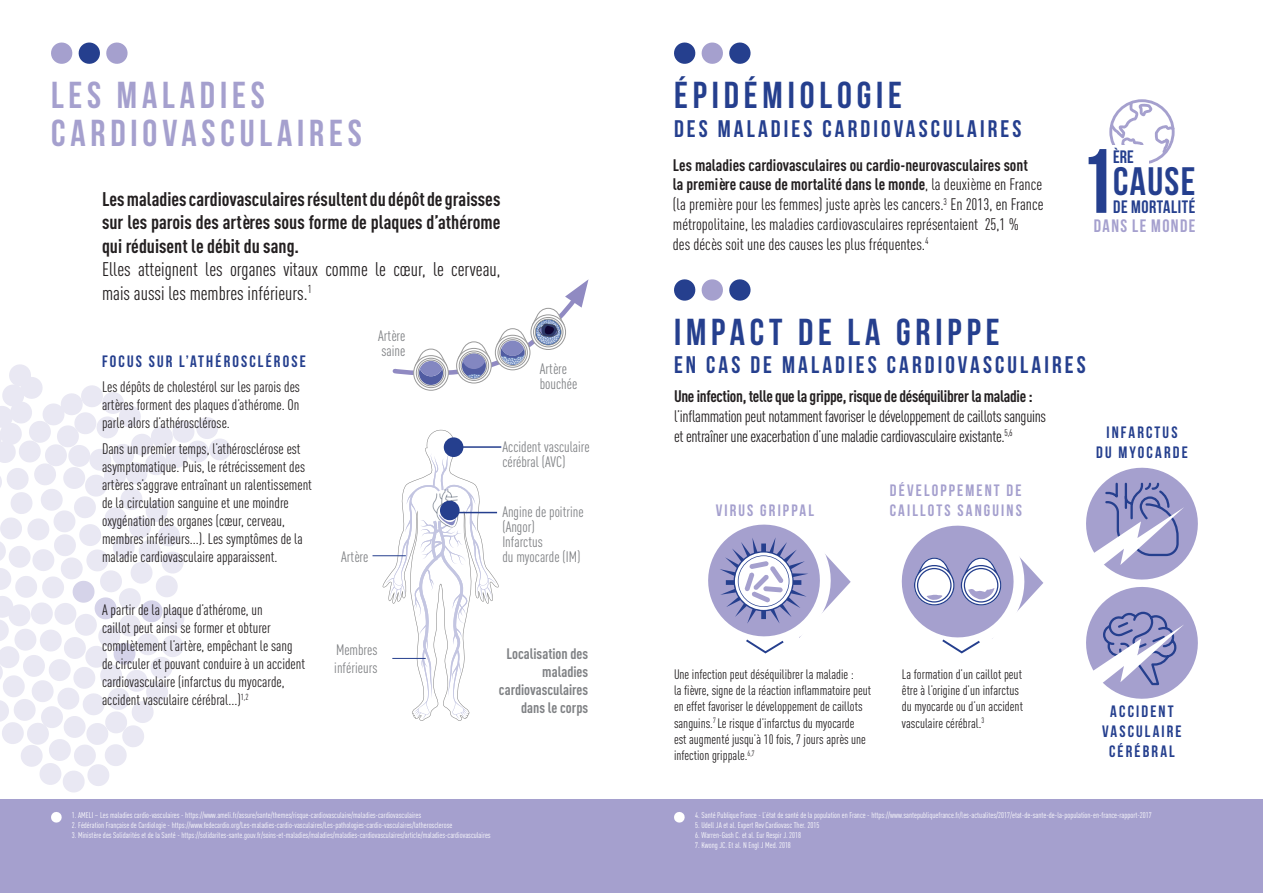
<style>
.page{position:relative;width:1263px;height:893px;background:#fff}
.page>*{position:absolute;margin:0;border:0;box-sizing:border-box;transform-origin:0 0}
.t1{font:700 39.6px "Bebas Neue";letter-spacing:.035em;color:#253f8e}
.t2{font:700 37.5px "Bebas Neue";letter-spacing:.13em;color:#253f8e}
.t3{font:700 37.5px/37.5px "Bebas Neue";letter-spacing:.13em;color:#a5a0ce}
.t4{font:700 24px "Bebas Neue";letter-spacing:.13em;color:#253f8e}
.t5{font:700 19.5px/23.4px "DIN Cond";color:#231f20;text-align:justify}
.t6{font:19.5px/23.4px "DIN Cond";color:#231f20}
.t7{font:700 18px "Bebas Neue";letter-spacing:.03em;color:#253f8e}
.t8{font:700 18px "Bebas Neue";letter-spacing:.075em;color:#a5a0ce}
.t9{font:16.5px/19.8px "DIN Cond";letter-spacing:-.005em;color:#231f20}
.t10{font:700 16.5px/19.8px "Bebas Neue";letter-spacing:.13em;color:#253f8e;text-align:center}
.t11{font:700 16.5px/19.8px "Bebas Neue";letter-spacing:.13em;color:#a5a0ce}
.t12{font:15px/18px "DIN Cond";color:#231f20}
.t13{font:15px/15px "DIN Cond";color:#808285}
.t14{font:700 15px/18px "DIN Cond";color:#808285;text-align:right}
.t15{font:13.5px/16.2px "DIN Cond";color:#231f20}
.t16{font:8.25px "DIN Cond";color:#fff}
.s1{font-weight:700}
</style>
<div class="page">
<svg style="left:0;top:364px;width:231px;height:429px"></svg>
<div style="left:0;top:799px;width:1263px;height:94px;background:#a5a0ce"></div>
<svg style="left:51px;top:812px;width:11px;height:11px"></svg>
<svg style="left:674px;top:812px;width:11px;height:11px"></svg>
<svg style="left:51px;top:42px;width:77px;height:22px"></svg>
<svg style="left:674px;top:279px;width:77px;height:22px"></svg>
<svg style="left:674px;top:42px;width:77px;height:22px"></svg>
<svg style="left:1086px;top:467px;width:112px;height:232px"></svg>
<svg style="left:708px;top:524px;width:143px;height:130px"></svg>
<svg style="left:901px;top:525px;width:142px;height:129px"></svg>
<svg style="left:414px;top:356px;width:34px;height:34px"></svg>
<div style="left:413px;top:355px;width:36px;height:35px;border:1px solid #999;border-radius:50%"></div>
<div style="left:416px;top:358px;width:30px;height:30px;border:1px solid #999;border-radius:50%"></div>
<div style="left:418px;top:360px;width:26px;height:26px;border:1px solid #999;border-radius:50%"></div>
<svg style="left:392px;top:280px;width:196px;height:105px"></svg>
<svg style="left:383px;top:430px;width:116px;height:291px"></svg>
<hr style="left:451px;top:512px;width:46px;height:1px;background:#253f8e">
<hr style="left:372px;top:555px;width:34px;height:1px;background:#253f8e">
<div style="left:444px;top:437px;width:19px;height:20px;background:#253f8e;border-radius:50%"></div>
<div style="left:440px;top:501px;width:20px;height:19px;background:#253f8e;border-radius:50%"></div>
<hr style="left:456px;top:446px;width:45px;height:2px;background:#253f8e">
<hr style="left:392px;top:658px;width:34px;height:1px;background:#253f8e">
<svg style="left:1088px;top:99px;width:86px;height:114px"></svg>
<p class="t3" style="left:51px;top:76px;width:312px">LES MALADIES<br>CARDIOVASCULAIRES</p>
<p class="t5" style="left:102px;top:187px;width:400px">Les maladies cardiovasculaires résultent du dépôt de graisses sur les parois des artères sous forme de plaques d’athérome qui réduisent le débit du sang.</p>
<p class="t6" style="left:102px;top:257px;width:400px">Elles atteignent les organes vitaux comme le cœur, le cerveau, mais aussi les membres inférieurs.<sup>1</sup></p>
<p class="t10" style="left:102px;top:351px;width:205px">FOCUS SUR L’ATHÉROSCLÉROSE</p>
<p class="t12" style="left:102px;top:377px;width:199px;text-align:justify">Les dépôts de cholestérol sur les parois des artères forment des plaques d’athérome. On parle alors d’athérosclérose.</p>
<p class="t12" style="left:102px;top:440px;width:211px">Dans un premier temps, l’athérosclérose est asymptomatique. Puis, le rétrécissement des artères s’aggrave entraînant un ralentissement de la circulation sanguine et une moindre oxygénation des organes (cœur, cerveau, membres inférieurs...). Les symptômes de la maladie cardiovasculaire apparaissent.</p>
<p class="t12" style="left:102px;top:601px;width:205px">A partir de la plaque d’athérome, un<br>caillot peut ainsi se former et obturer complètement l’artère, empêchant le sang de circuler et pouvant conduire à un accident cardiovasculaire (infarctus du myocarde, accident vasculaire cérébral...)<sup>1,2</sup></p>
<p class="t13" style="left:378px;top:328px;width:29px">Artère saine</p>
<p class="t13" style="left:540px;top:361px;width:39px">Artère bouchée</p>
<p class="t13" style="left:502px;top:439px;width:89px">Accident vasculaire cérébral (AVC)</p>
<p class="t13" style="left:502px;top:504px;width:83px">Angine de poitrine (Angor)</p>
<p class="t13" style="left:502px;top:534px;width:42px">Infarctus</p>
<p class="t13" style="left:341px;top:549px;width:29px">Artère</p>
<p class="t13" style="left:502px;top:549px;width:80px">du myocarde (IM)</p>
<p class="t13" style="left:334px;top:640px;width:45px;line-height:18px">Membres inférieurs</p>
<p class="t14" style="left:499px;top:644px;width:91px">Localisation des maladies cardiovasculaires dans le corps</p>
<p class="t16" style="left:72px;top:811px;width:351px">1. AMELI – Les maladies cardio-vasculaires - https://www.ameli.fr/assure/sante/themes/risque-cardiovasculaire/maladies-cardiovasculaires</p>
<p class="t16" style="left:72px;top:821px;width:382px">2. Fédération Française de Cardiologie - https://www.fedecardio.org/Les-maladies-cardio-vasculaires/Les-pathologies-cardio-vasculaires/latherosclerose</p>
<p class="t16" style="left:72px;top:830px;width:420px">3. Ministère des Solidarités et de la Santé - https://solidarites-sante.gouv.fr/soins-et-maladies/maladies/maladies-cardiovasculaires/article/maladies-cardiovasculaires</p>
<p class="t2" style="left:674px;top:74px;width:230px">ÉPIDÉMIOLOGIE</p>
<p class="t4" style="left:674px;top:115px;width:349px">DES MALADIES CARDIOVASCULAIRES</p>
<p class="t9" style="left:673px;top:155px;width:372px"><span class="s1">Les maladies cardiovasculaires ou cardio-neurovasculaires sont<br>la première cause de mortalité dans le monde</span>, la deuxième en France (la première pour les femmes) juste après les cancers.<sup>3</sup> En 2013, en France métropolitaine, les maladies cardiovasculaires représentaient 25,1 %<br>des décès soit une des causes les plus fréquentes.<sup>4</sup></p>
<p class="t7" style="left:1113px;top:146px;width:22px">ÈRE</p>
<p class="t1" style="left:1113px;top:160px;width:84px">CAUSE</p>
<p class="t7" style="left:1113px;top:197px;width:84px">DE MORTALITÉ</p>
<p class="t8" style="left:1094px;top:216px;width:103px">DANS LE MONDE</p>
<p class="t2" style="left:674px;top:311px;width:327px">IMPACT DE LA GRIPPE</p>
<p class="t4" style="left:674px;top:352px;width:413px">EN CAS DE MALADIES CARDIOVASCULAIRES</p>
<p class="t9" style="left:674px;top:386px;width:374px"><span class="s1">Une infection, telle que la grippe, risque de déséquilibrer la maladie : </span>l’inflammation peut notamment favoriser le développement de caillots sanguins et entraîner une exacerbation d’une maladie cardiovasculaire existante.<sup>5,6</sup></p>
<p class="t11" style="left:716px;top:500px;width:100px">VIRUS GRIPPAL</p>
<p class="t11" style="left:890px;top:480px;width:134px">DÉVELOPPEMENT DE<br>CAILLOTS SANGUINS</p>
<p class="t10" style="left:1096px;top:422px;width:93px">INFARCTUS<br>DU MYOCARDE</p>
<p class="t15" style="left:674px;top:666px;width:199px">Une infection peut déséquilibrer la maladie :<br>la fièvre, signe de la réaction inflammatoire peut en effet favoriser le développement de caillots sanguins.<sup>7</sup> Le risque d’infarctus du myocarde<br>est augmenté jusqu’à 10 fois, 7 jours après une infection grippale.<sup>6,7</sup></p>
<p class="t15" style="left:902px;top:666px;width:122px">La formation d’un caillot peut être à l’origine d’un infarctus du myocarde ou d’un accident vasculaire cérébral.<sup>3</sup></p>
<p class="t10" style="left:1102px;top:702px;width:81px">ACCIDENT<br>VASCULAIRE<br>CÉRÉBRAL</p>
<p class="t16" style="left:695px;top:811px;width:458px">4. Santé Publique France - L’état de santé de la population en France - https://www.santepubliquefrance.fr/les-actualites/2017/etat-de-sante-de-la-population-en-france-rapport-2017</p>
<p class="t16" style="left:695px;top:821px;width:126px">5. Udell JA et al. Expert Rev Cardiovasc Ther. 2015</p>
<p class="t16" style="left:695px;top:830px;width:107px">6. Warren-Gash C. et al. Eur Respir J. 2018</p>
<p class="t16" style="left:695px;top:840px;width:97px">7. Kwong JC. Et al. N Engl J Med. 2018</p>
</div>
